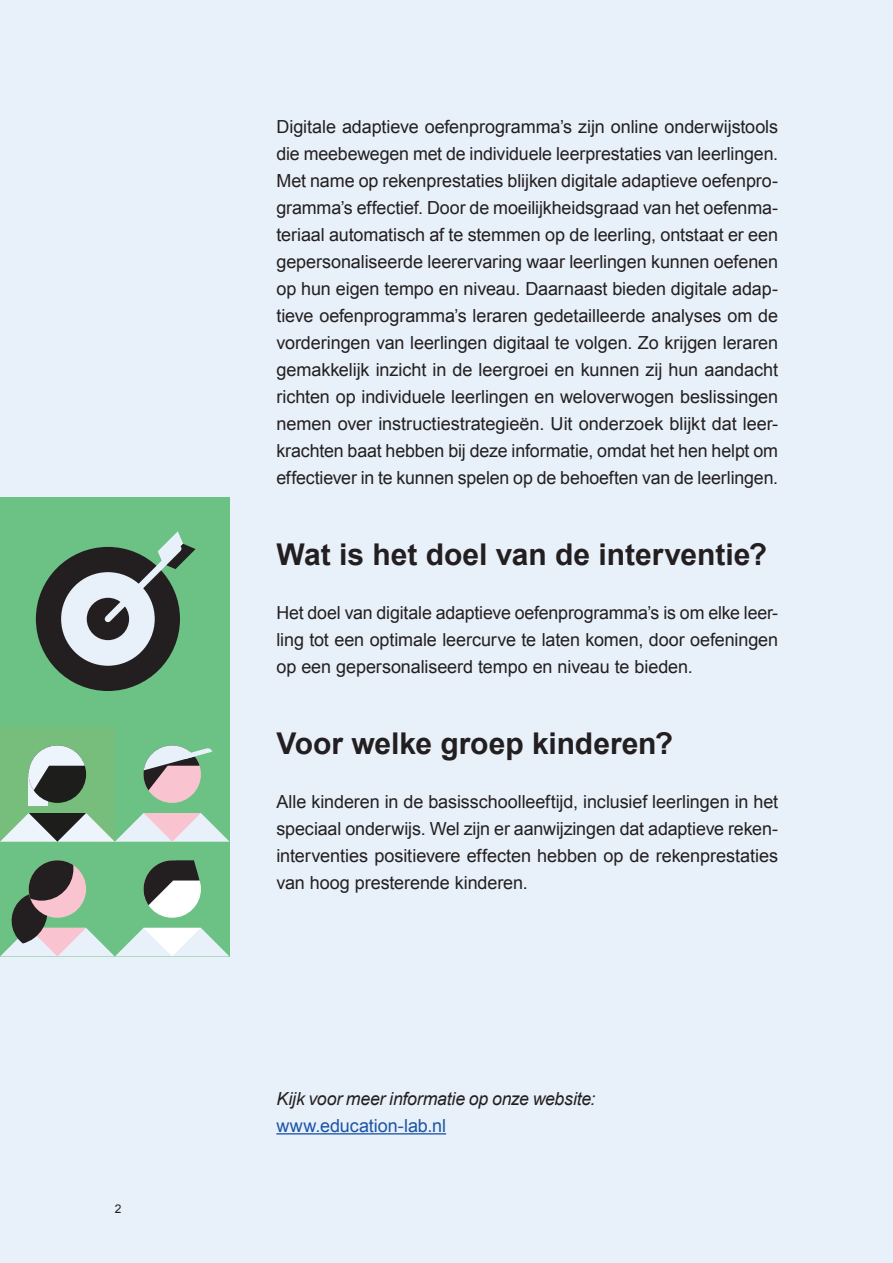
<style>
.page{position:relative;width:893px;height:1263px;background:#e8f0f9}
.page>*{position:absolute;margin:0;border:0;box-sizing:border-box;transform-origin:0 0}
.t1{font:700 30px "Arial";letter-spacing:-.005em;color:#231f20}
.t2{font:18px/27px "Arial";letter-spacing:-.005em;color:#231f20;text-align:justify}
.t3{font:italic 18px "Arial";letter-spacing:-.01em;color:#231f20}
.t4{font:18px "Arial";letter-spacing:-.005em;color:#1c55a5}
.t5{font:12px "Arial";color:#231f20}
</style>
<div class="page">
<hr style="left:276px;top:1133px;width:170px;height:1px;background:#1c55a5">
<div style="left:0;top:497px;width:230px;height:230px;background:#6cc284"></div>
<div style="left:36px;top:547px;width:144px;height:144px;background:#231f20;border-radius:50%"></div>
<div style="left:61px;top:572px;width:94px;height:94px;background:#e8f0f9;border-radius:50%"></div>
<div style="left:87px;top:598px;width:42px;height:42px;background:#231f20;border-radius:50%"></div>
<svg style="left:99px;top:531px;width:97px;height:97px"></svg>
<div style="left:115px;top:842px;width:115px;height:114px;background:#6cc284"></div>
<div style="left:0;top:727px;width:115px;height:115px;background:#77be7c"></div>
<div style="left:29px;top:773px;width:19px;height:32px;background:#eef4fb"></div>
<div style="left:29px;top:745px;width:57px;height:58px;background:#1d1d1b;border-radius:50%"></div>
<svg style="left:29px;top:745px;width:56px;height:45px"></svg>
<div style="left:115px;top:727px;width:115px;height:115px;background:#6cc284"></div>
<div style="left:144px;top:745px;width:57px;height:58px;background:#f9c4cf;border-radius:50%"></div>
<svg style="left:0;top:813px;width:230px;height:29px"></svg>
<svg style="left:144px;top:745px;width:68px;height:45px"></svg>
<div style="left:0;top:842px;width:115px;height:114px;background:#6cc284"></div>
<svg style="left:0;top:860px;width:229px;height:96px"></svg>
<p class="t5" style="left:115px;top:1201px;width:8px">2</p>
<p class="t2" style="left:276px;top:113px;width:503px">Digitale adaptieve oefenprogramma’s zijn online onderwijstools die meebewegen met de individuele leerprestaties van leerlingen.<br>Met name op rekenprestaties blijken digitale adaptieve oefenpro&shy;gramma’s effectief. Door de moeilijkheidsgraad van het oefenma&shy;teriaal automatisch af te stemmen op de leerling, ontstaat er een gepersonaliseerde leerervaring waar leerlingen kunnen oefenen op hun eigen tempo en niveau. Daarnaast bieden digitale adap&shy;tieve oefenprogramma’s leraren gedetailleerde analyses om de vorderingen van leerlingen digitaal te volgen. Zo krijgen leraren gemakkelijk inzicht in de leergroei en kunnen zij hun aandacht richten op individuele leerlingen en weloverwogen beslissingen nemen over instructiestrategieën. Uit onderzoek blijkt dat leer&shy;krachten baat hebben bij deze informatie, omdat het hen helpt om effectiever in te kunnen spelen op de behoeften van de leerlingen.</p>
<h1 class="t1" style="left:276px;top:535px;width:492px">Wat is het doel van de interventie?</h1>
<p class="t2" style="left:276px;top:599px;width:503px">Het doel van digitale adaptieve oefenprogramma’s is om elke leer&shy;ling tot een optimale leercurve te laten komen, door oefeningen op een gepersonaliseerd tempo en niveau te bieden.</p>
<h1 class="t1" style="left:276px;top:724px;width:398px">Voor welke groep kinderen?</h1>
<p class="t2" style="left:276px;top:788px;width:503px">Alle kinderen in de basisschoolleeftijd, inclusief leerlingen in het speciaal onderwijs. Wel zijn er aanwijzingen dat adaptieve reken&shy;interventies positievere effecten hebben op de rekenprestaties van hoog presterende kinderen.</p>
<p class="t3" style="left:276px;top:1087px;width:320px">Kijk voor meer informatie op onze website:</p>
<p class="t4" style="left:276px;top:1114px;width:171px">www.education-lab.nl</p>
</div>
